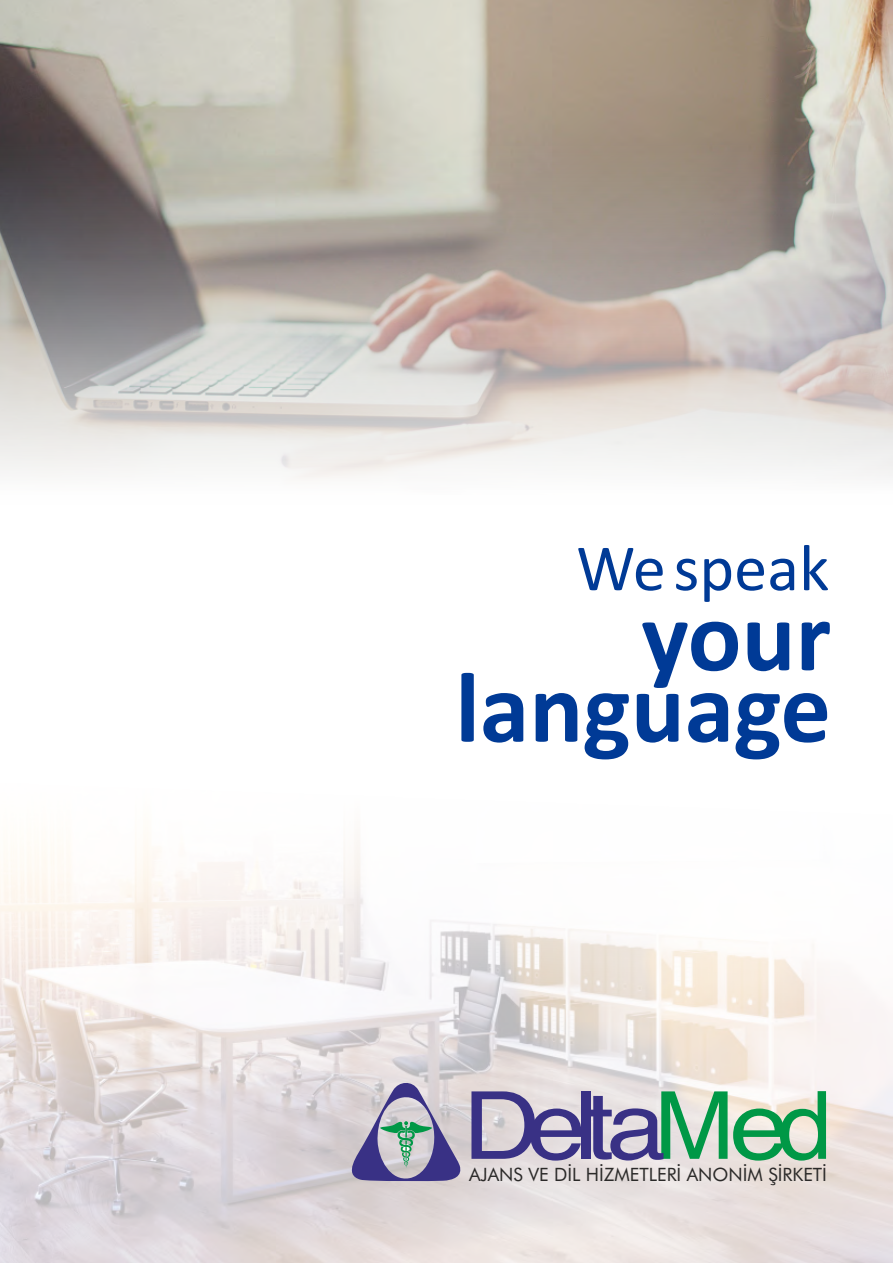
<style>
.page{position:relative;width:893px;height:1263px;background:#fff}
.page>*{position:absolute;margin:0;border:0;box-sizing:border-box;transform-origin:0 0}
.t1{font:700 100.95px/71.4px "Calibri";color:#003a96;text-align:right}
.t2{font:94.05px "Helvetica";letter-spacing:-.11em;color:#393185;scale:1.14 1}
.t3{font:66.3px "Calibri";color:#003a96}
.t4{font:18.45px "Futura Book BT";color:#2b2a29}
.s1{color:#009846}
</style>
<div class="page">
<img style="left:0;top:837px;width:893px;height:426px">
<img style="left:0;top:0;width:893px;height:479px">
<svg style="left:342px;top:1080px;width:121px;height:101px;background:#a5a5b8"></svg>
<h3 class="t3" style="left:576px;top:540px;width:254px">We speak</h3>
<h1 class="t1" style="left:455px;top:609px;width:377px">your language</h1>
<h2 class="t2" style="left:463px;top:1088px;width:326px">Delta<span class="s1">Med</span></h2>
<p class="t4" style="left:469px;top:1167px;width:359px">AJANS VE DİL HİZMETLERİ ANONİM ŞİRKETİ</p>
</div>
